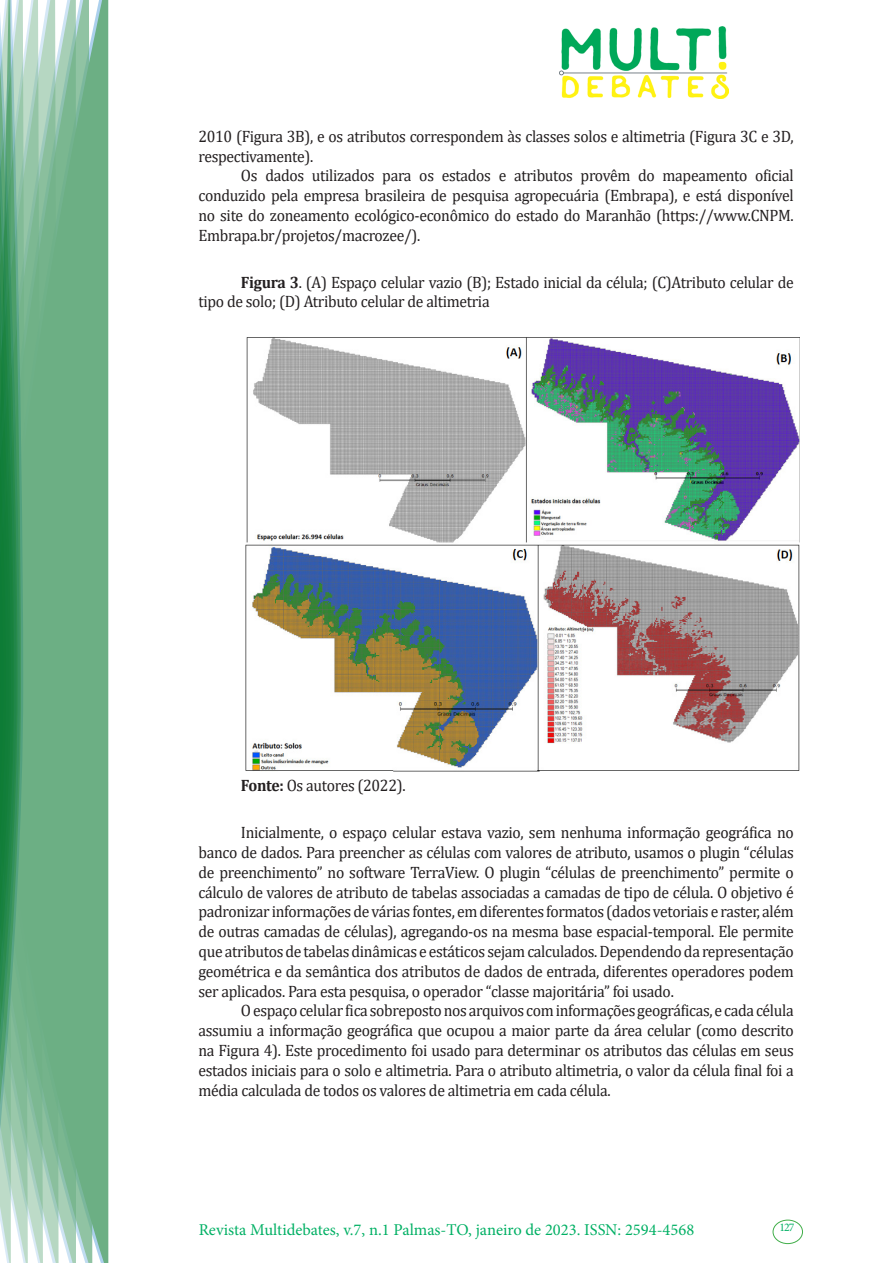
<style>
.page{position:relative;width:893px;height:1263px;background:#fff}
.page>*{position:absolute;margin:0;border:0;box-sizing:border-box;transform-origin:0 0}
.texto{font:16.5px/19.8px "Cambria";letter-spacing:-.02em;color:#231f20;text-align:justify;scale:.95 1}
.t1{font:16.5px "Minion Pro";color:#00b064}
.t2{font:11.7px "Minion Pro";color:#00b064}
.s1{font-weight:700}
</style>
<div class="page">
<img style="left:559px;top:26px;width:169px;height:72px">
<div style="left:95px;top:0;width:14px;height:1263px;background:#6caf84"></div>
<svg style="left:79px;top:0;width:16px;height:1263px;fill:#6caf84"></svg>
<svg style="left:62px;top:0;width:17px;height:1263px;fill:#6caf84"></svg>
<svg style="left:45px;top:0;width:17px;height:1263px;fill:#6caf84"></svg>
<svg style="left:30px;top:0;width:15px;height:1263px;fill:#6caf84"></svg>
<svg style="left:0;top:0;width:30px;height:1263px"></svg>
<div style="left:772px;top:1219px;width:31px;height:25px;border:1px solid #40ae49;border-radius:50%"></div>
<img style="left:245px;top:337px;width:555px;height:435px">
<p class="texto" style="left:198px;top:126px;width:628px">2010 (Figura 3B), e os atributos correspondem às classes solos e altimetria (Figura 3C e 3D, respectivamente).</p>
<p class="texto" style="left:198px;top:166px;width:628px;text-indent:43px">Os dados utilizados para os estados e atributos provêm do mapeamento oficial conduzido pela empresa brasileira de pesquisa agropecuária (Embrapa), e está disponível no site do zoneamento ecológico-econômico do estado do Maranhão (https://www.CNPM.<br>Embrapa.br/projetos/macrozee/).</p>
<p class="texto" style="left:198px;top:272px;width:628px;text-indent:43px"><span class="s1">Figura 3</span>. (A) Espaço celular vazio (B); Estado inicial da célula; (C)Atributo celular de tipo de solo; (D) Atributo celular de altimetria</p>
<p class="texto" style="left:241px;top:776px;width:175px"><span class="s1">Fonte:</span> Os autores (2022).</p>
<p class="texto" style="left:198px;top:823px;width:628px;text-indent:43px">Inicialmente, o espaço celular estava vazio, sem nenhuma informação geográfica no banco de dados. Para preencher as células com valores de atributo, usamos o plugin “células de preenchimento” no software TerraView. O plugin “células de preenchimento” permite o cálculo de valores de atributo de tabelas associadas a camadas de tipo de célula. O objetivo é padronizar informações de várias fontes, em diferentes formatos (dados vetoriais e raster, além de outras camadas de células), agregando-os na mesma base espacial-temporal. Ele permite que atributos de tabelas dinâmicas e estáticos sejam calculados. Dependendo da representação geométrica e da semântica dos atributos de dados de entrada, diferentes operadores podem ser aplicados. Para esta pesquisa, o operador “classe majoritária” foi usado.</p>
<p class="texto" style="left:198px;top:1001px;width:628px;text-indent:43px">O espaço celular fica sobreposto nos arquivos com informações geográficas, e cada célula assumiu a informação geográfica que ocupou a maior parte da área celular (como descrito na Figura 4). Este procedimento foi usado para determinar os atributos das células em seus estados iniciais para o solo e altimetria. Para o atributo altimetria, o valor da célula final foi a média calculada de todos os valores de altimetria em cada célula.</p>
<p class="t1" style="left:199px;top:1218px;width:497px">Revista Multidebates, v.7, n.1 Palmas-TO, janeiro de 2023. ISSN: 2594-4568</p>
<p class="t2" style="left:779px;top:1219px;width:16px">127</p>
</div>
